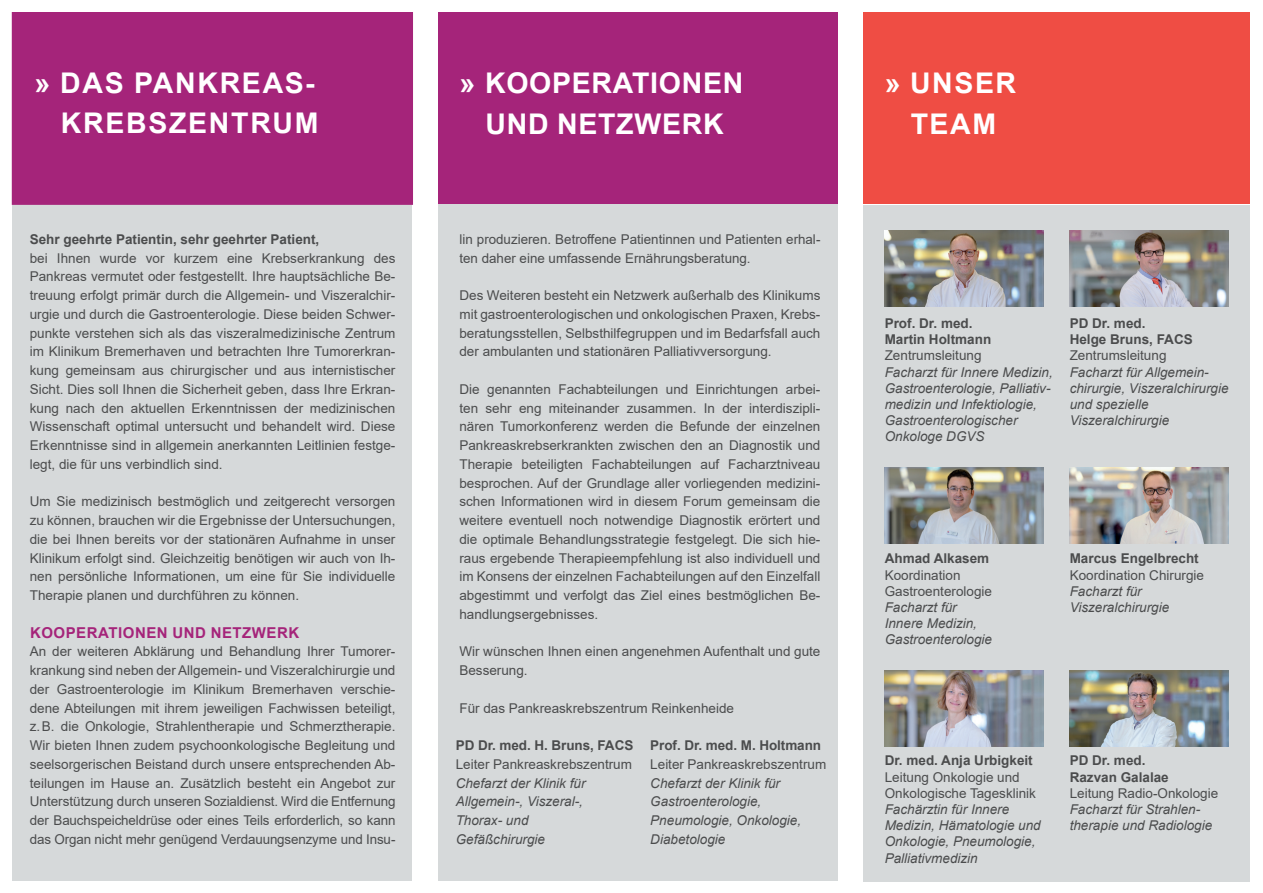
<style>
.page{position:relative;width:1263px;height:893px;background:#fff}
.page>*{position:absolute;margin:0;border:0;box-sizing:border-box;transform-origin:0 0}
.t1{font:700 28.5px/40.5px "Arial";letter-spacing:.055em;color:#fff;text-align:right}
.t2{font:700 28.5px/40.5px "Arial";letter-spacing:.025em;color:#fff;text-align:center}
.t3{font:700 15px "Arial";letter-spacing:.035em;color:#a5247a}
.t4{font:13.5px/18.8px "Arial";color:#4b4c4d;text-align:justify}
.t5{font:italic 13.5px/16.2px "Arial";color:#4b4c4d}
.t6{font:700 13.5px/16.2px "Arial";color:#4b4c4d}
</style>
<div class="page">
<div style="left:863px;top:205px;width:387px;height:676px;background:#d6d9da"></div>
<div style="left:13px;top:204px;width:399px;height:676px;background:#d6d9da"></div>
<div style="left:438px;top:204px;width:400px;height:676px;background:#d6d9da"></div>
<div style="left:13px;top:13px;width:399px;height:191px;background:#a5247a"></div>
<div style="left:12px;top:12px;width:401px;height:193px;border:2px solid #a5247a"></div>
<div style="left:863px;top:13px;width:387px;height:191px;background:#ef4d44"></div>
<div style="left:438px;top:13px;width:399px;height:191px;background:#a5247a"></div>
<img style="left:1070px;top:230px;width:159px;height:77px">
<img style="left:885px;top:230px;width:159px;height:77px">
<img style="left:1070px;top:467px;width:159px;height:77px">
<img style="left:885px;top:467px;width:159px;height:77px">
<img style="left:885px;top:670px;width:159px;height:77px">
<img style="left:1070px;top:670px;width:159px;height:77px">
<h1 class="t1" style="left:35px;top:63px;width:286px">» DAS PANKREAS-<br>KREBSZENTRUM</h1>
<h1 class="t1" style="left:885px;top:63px;width:133px;text-align:center">» UNSER<br>TEAM</h1>
<h1 class="t2" style="left:459px;top:63px;width:285px">» KOOPERATIONEN<br>UND NETZWERK</h1>
<p class="t6" style="left:30px;top:231px;width:291px">Sehr geehrte Patientin, sehr geehrter Patient,</p>
<p class="t4" style="left:30px;top:248px;width:367px">bei Ihnen wurde vor kurzem eine Krebserkrankung des Pankreas vermutet oder festgestellt. Ihre hauptsächliche Be&shy;treuung erfolgt primär durch die Allgemein- und Viszeralchir&shy;urgie und durch die Gastroenterologie. Diese beiden Schwer&shy;punkte verstehen sich als das viszeralmedizinische Zentrum im Klinikum Bremerhaven und betrachten Ihre Tumorerkran&shy;kung gemeinsam aus chirurgischer und aus internistischer Sicht. Dies soll Ihnen die Sicherheit geben, dass Ihre Erkran&shy;kung nach den aktuellen Erkenntnissen der medizinischen Wissenschaft optimal untersucht und behandelt wird. Diese Erkenntnisse sind in allgemein anerkannten Leitlinien festge&shy;legt, die für uns verbindlich sind.</p>
<p class="t4" style="left:30px;top:492px;width:367px">Um Sie medizinisch bestmöglich und zeitgerecht versorgen zu können, brauchen wir die Ergebnisse der Untersuchungen, die bei Ihnen bereits vor der stationären Aufnahme in unser Klinikum erfolgt sind. Gleichzeitig benötigen wir auch von Ih&shy;nen persönliche Informationen, um eine für Sie individuelle Therapie planen und durchführen zu können.</p>
<p class="t3" style="left:30px;top:622px;width:271px">KOOPERATIONEN UND NETZWERK</p>
<p class="t4" style="left:30px;top:642px;width:367px">An der weiteren Abklärung und Behandlung Ihrer Tumorer&shy;krankung sind neben der Allgemein- und Viszeralchirurgie und der Gastroenterologie im Klinikum Bremerhaven verschie&shy;dene Abteilungen mit ihrem jeweiligen Fachwissen beteiligt, z.B. die Onkologie, Strahlentherapie und Schmerztherapie.<br>Wir bieten Ihnen zudem psychoonkologische Begleitung und seelsorgerischen Beistand durch unsere entsprechenden Ab&shy;teilungen im Hause an. Zusätzlich besteht ein Angebot zur Unterstützung durch unseren Sozialdienst. Wird die Entfernung der Bauchspeicheldrüse oder eines Teils erforderlich, so kann das Organ nicht mehr genügend Verdauungsenzyme und Insu-</p>
<p class="t4" style="left:459px;top:230px;width:362px">lin produzieren. Betroffene Patientinnen und Patienten erhal&shy;ten daher eine umfassende Ernährungsberatung.</p>
<p class="t4" style="left:459px;top:286px;width:362px">Des Weiteren besteht ein Netzwerk außerhalb des Klinikums mit gastroenterologischen und onkologischen Praxen, Krebs&shy;beratungsstellen, Selbsthilfegruppen und im Bedarfsfall auch der ambulanten und stationären Palliativversorgung.</p>
<p class="t4" style="left:459px;top:380px;width:363px">Die genannten Fachabteilungen und Einrichtungen arbei&shy;ten sehr eng miteinander zusammen. In der interdiszipli&shy;nären Tumorkonferenz werden die Befunde der einzelnen Pankreaskrebserkrankten zwischen den an Diagnostik und Therapie beteiligten Fachabteilungen auf Facharztniveau besprochen. Auf der Grundlage aller vorliegenden medizini&shy;schen Informationen wird in diesem Forum gemeinsam die weitere eventuell noch notwendige Diagnostik erörtert und die optimale Behandlungsstrategie festgelegt. Die sich hie&shy;raus ergebende Therapieempfehlung ist also individuell und im Konsens der einzelnen Fachabteilungen auf den Einzelfall abgestimmt und verfolgt das Ziel eines bestmöglichen Be&shy;handlungsergebnisses.</p>
<p class="t4" style="left:459px;top:642px;width:362px">Wir wünschen Ihnen einen angenehmen Aufenthalt und gute<br>Besserung.</p>
<p class="t4" style="left:459px;top:698px;width:276px">Für das Pankreaskrebszentrum Reinkenheide</p>
<p class="t6" style="left:456px;top:737px;width:179px">PD Dr. med. H. Bruns, FACS</p>
<p class="t4" style="left:456px;top:755px;width:178px">Leiter Pankreaskrebszentrum</p>
<p class="t5" style="left:456px;top:774px;width:131px;line-height:18.8px">Chefarzt der Klinik für<br>Allgemein-, Viszeral-,<br>Thorax- und<br>Gefäßchirurgie</p>
<p class="t6" style="left:650px;top:737px;width:172px">Prof. Dr. med. M. Holtmann</p>
<p class="t4" style="left:650px;top:755px;width:177px">Leiter Pankreaskrebszentrum</p>
<p class="t5" style="left:650px;top:774px;width:152px;line-height:18.8px">Chefarzt der Klinik für<br>Gastroenterologie,<br>Pneumologie, Onkologie,<br>Diabetologie</p>
<p class="t6" style="left:885px;top:315px;width:108px">Prof. Dr. med.<br>Martin Holtmann</p>
<p class="t4" style="left:885px;top:346px;width:98px">Zentrumsleitung</p>
<p class="t5" style="left:885px;top:364px;width:170px">Facharzt für Innere Medizin,<br>Gastroenterologie, Palliativ‑ medizin und Infektiologie,<br>Gastroenterologischer<br>Onkologe DGVS</p>
<p class="t6" style="left:1070px;top:315px;width:125px">PD Dr. med.<br>Helge Bruns, FACS</p>
<p class="t4" style="left:1070px;top:346px;width:98px">Zentrumsleitung</p>
<p class="t5" style="left:1070px;top:364px;width:160px">Facharzt für Allgemein&shy;chirurgie, Viszeralchirurgie und spezielle<br>Viszeralchirurgie</p>
<p class="t6" style="left:885px;top:551px;width:106px">Ahmad Alkasem</p>
<p class="t4" style="left:885px;top:567px;width:109px;line-height:16.2px">Koordination<br>Gastroenterologie</p>
<p class="t5" style="left:885px;top:599px;width:109px">Facharzt für<br>Innere Medizin,<br>Gastroenterologie</p>
<p class="t6" style="left:1070px;top:551px;width:131px">Marcus Engelbrecht</p>
<p class="t4" style="left:1070px;top:565px;width:136px">Koordination Chirurgie</p>
<p class="t5" style="left:1070px;top:583px;width:101px">Facharzt für<br>Viszeralchirurgie</p>
<p class="t6" style="left:885px;top:753px;width:150px">Dr. med. Anja Urbigkeit</p>
<p class="t4" style="left:885px;top:769px;width:153px;line-height:16.2px">Leitung Onkologie und<br>Onkologische Tagesklinik</p>
<p class="t5" style="left:885px;top:801px;width:158px">Fachärztin für Innere<br>Medizin, Hämatologie und<br>Onkologie, Pneumologie,<br>Palliativmedizin</p>
<p class="t6" style="left:1070px;top:753px;width:101px">PD Dr. med.<br>Razvan Galalae</p>
<p class="t4" style="left:1070px;top:783px;width:150px">Leitung Radio-Onkologie</p>
<p class="t5" style="left:1070px;top:801px;width:144px">Facharzt für Strahlen‑ therapie und Radiologie</p>
</div>
